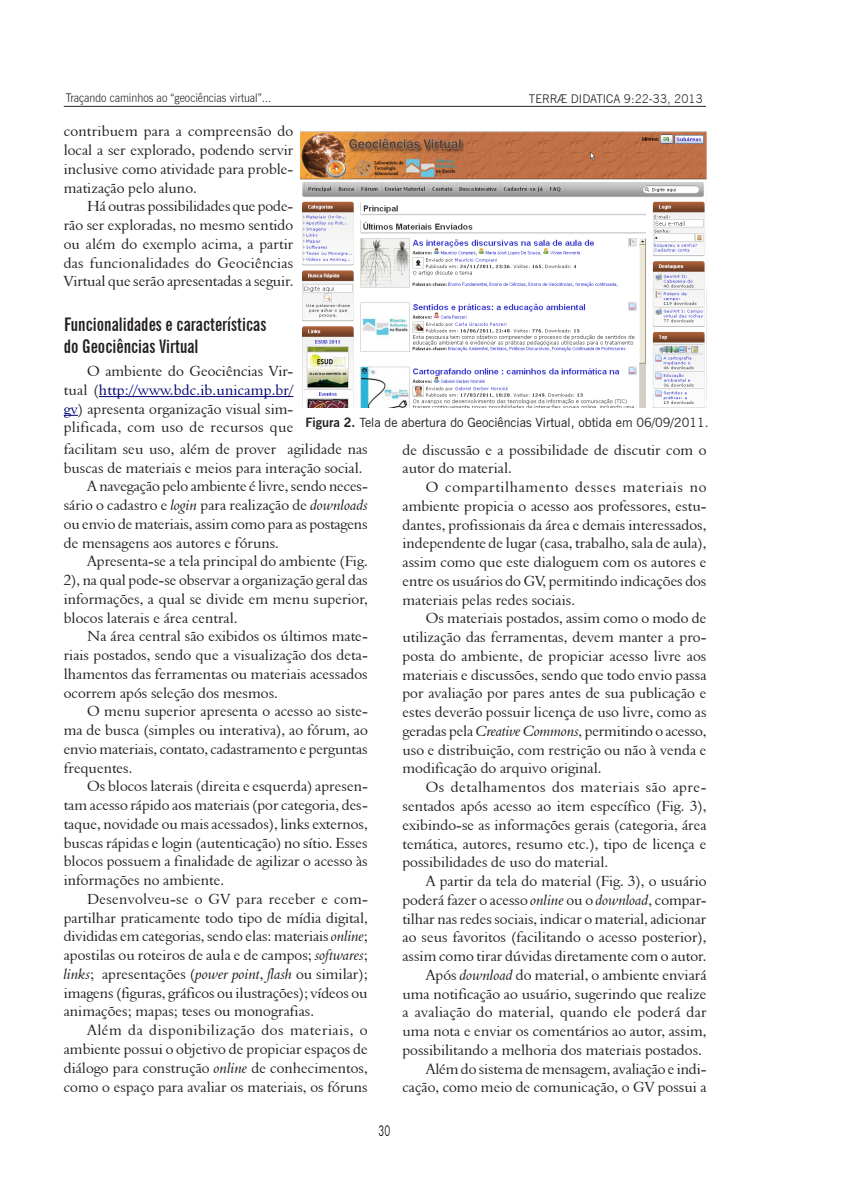
<style>
.page{position:relative;width:842px;height:1191px;background:#fff}
.page>*{position:absolute;margin:0;border:0;box-sizing:border-box;transform-origin:0 0}
.tit2{font:700 extra-condensed 18.75px/21.6px "News Gothic BT";color:#231f20}
.t1{font:15px/18.8px "Aldine 401 BT Roman A";color:#231f20;text-align:justify}
.t2{font:300 14.85px "Futura BT";color:#000;scale:.68 1}
.legenda{font:12.75px "News Gothic BT";color:#231f20}
.t3{font:300 12px "News Gothic BT";color:#231f20;scale:.9 1}
.t4{font:300 12px "News Gothic BT";color:#231f20}
.s1{color:#000070}
.s2{font-weight:700}
.s3{font-family:"Aldine 401 BT Italic A"}
</style>
<div class="page">
<hr style="left:64px;top:106px;width:642px;height:1px;background:#231f20">
<hr style="left:99px;top:396px;width:194px;height:1px;background:#000070">
<svg style="left:64px;top:415px;width:14px;height:1px"></svg>
<img style="left:301px;top:132px;width:406px;height:276px">
<p class="t3" style="left:66px;top:90px;width:230px">Traçando caminhos ao “geociências virtual”...</p>
<p class="t1" style="left:64px;top:122px;width:231px">contribuem para a compreensão do local a ser explorado, podendo servir inclusive como atividade para proble&shy;matização pelo aluno.</p>
<p class="t1" style="left:64px;top:197px;width:231px;text-indent:23px">Há outras possibilidades que pode&shy;rão ser exploradas, no mesmo sentido ou além do exemplo acima, a partir das funcionalidades do Geociências Virtual que serão apresentadas a seguir.</p>
<p class="tit2" style="left:64px;top:314px;width:204px">Funcionalidades e características do Geociências Virtual</p>
<p class="t1" style="left:64px;top:361px;width:231px;text-indent:23px">O ambiente do Geociências Vir&shy;tual (<span class="s1">http://www.bdc.ib.unicamp.br/ gv</span>) apresenta organização visual sim&shy;plificada, com uso de recursos que</p>
<p class="t4" style="left:529px;top:91px;width:175px">TERRÆ DIDATICA 9:22-33, 2013</p>
<p class="legenda" style="left:305px;top:414px;width:405px"><span class="s2">Figura 2.</span> Tela de abertura do Geociências Virtual, obtida em 06/09/2011.</p>
<p class="t1" style="left:64px;top:439px;width:305px">facilitam seu uso, além de prover agilidade nas buscas de materiais e meios para interação social.</p>
<p class="t1" style="left:64px;top:477px;width:306px;text-indent:23px">A navegação pelo ambiente é livre, sendo neces&shy;sário o cadastro e <span class="s3">login</span> para realização de <span class="s3">downloads </span>ou envio de materiais, assim como para as postagens de mensagens aos autores e fóruns.</p>
<p class="t1" style="left:64px;top:552px;width:306px;text-indent:23px">Apresenta-se a tela principal do ambiente (Fig.<br>2), na qual pode-se observar a organização geral das informações, a qual se divide em menu superior, blocos laterais e área central.</p>
<p class="t1" style="left:64px;top:627px;width:306px;text-indent:23px">Na área central são exibidos os últimos mate&shy;riais postados, sendo que a visualização dos deta&shy;lhamentos das ferramentas ou materiais acessados ocorrem após seleção dos mesmos.</p>
<p class="t1" style="left:64px;top:702px;width:306px;text-indent:23px">O menu superior apresenta o acesso ao siste&shy;ma de busca (simples ou interativa), ao fórum, ao envio materiais, contato, cadastramento e perguntas frequentes.</p>
<p class="t1" style="left:64px;top:777px;width:306px;text-indent:23px">Os blocos laterais (direita e esquerda) apresen&shy;tam acesso rápido aos materiais (por categoria, des&shy;taque, novidade ou mais acessados), links externos, buscas rápidas e login (autenticação) no sítio. Esses blocos possuem a finalidade de agilizar o acesso às informações no ambiente.</p>
<p class="t1" style="left:64px;top:889px;width:306px;text-indent:23px">Desenvolveu-se o GV para receber e com&shy;partilhar praticamente todo tipo de mídia digital, divididas em categorias, sendo elas: materiais <span class="s3">online</span>; apostilas ou roteiros de aula e de campos; <span class="s3">softwares</span>; <span class="s3">links</span>; apresentações (<span class="s3">power point</span>, <span class="s3">flash</span> ou similar); imagens (figuras, gráficos ou ilustrações); vídeos ou animações; mapas; teses ou monografias.</p>
<p class="t1" style="left:64px;top:1020px;width:306px;text-indent:23px">Além da disponibilização dos materiais, o ambiente possui o objetivo de propiciar espaços de diálogo para construção <span class="s3">online</span> de conhecimentos, como o espaço para avaliar os materiais, os fóruns</p>
<p class="t2" style="left:379px;top:1121px;width:19px">30</p>
<p class="t1" style="left:402px;top:440px;width:306px">de discussão e a possibilidade de discutir com o autor do material.</p>
<p class="t1" style="left:402px;top:477px;width:306px;text-indent:23px">O compartilhamento desses materiais no ambiente propicia o acesso aos professores, estu&shy;dantes, profissionais da área e demais interessados, independente de lugar (casa, trabalho, sala de aula), assim como que este dialoguem com os autores e entre os usuários do GV, permitindo indicações dos materiais pelas redes sociais.</p>
<p class="t1" style="left:402px;top:609px;width:306px;text-indent:23px">Os materiais postados, assim como o modo de utilização das ferramentas, devem manter a pro&shy;posta do ambiente, de propiciar acesso livre aos materiais e discussões, sendo que todo envio passa por avaliação por pares antes de sua publicação e estes deverão possuir licença de uso livre, como as geradas pela <span class="s3">Creative Commons</span>, permitindo o acesso, uso e distribuição, com restrição ou não à venda e modificação do arquivo original.</p>
<p class="t1" style="left:402px;top:777px;width:306px;text-indent:23px">Os detalhamentos dos materiais são apre&shy;sentados após acesso ao item específico (Fig. 3), exibindo-se as informações gerais (categoria, área temática, autores, resumo etc.), tipo de licença e possibilidades de uso do material.</p>
<p class="t1" style="left:402px;top:871px;width:306px;text-indent:23px">A partir da tela do material (Fig. 3), o usuário poderá fazer o acesso <span class="s3">online</span> ou o <span class="s3">download</span>, compar&shy;tilhar nas redes sociais, indicar o material, adicionar ao seus favoritos (facilitando o acesso posterior), assim como tirar dúvidas diretamente com o autor.</p>
<p class="t1" style="left:402px;top:965px;width:306px;text-indent:23px">Após <span class="s3">download</span> do material, o ambiente enviará uma notificação ao usuário, sugerindo que realize a avaliação do material, quando ele poderá dar uma nota e enviar os comentários ao autor, assim, possibilitando a melhoria dos materiais postados.</p>
<p class="t1" style="left:402px;top:1059px;width:306px;text-align:right">Além do sistema de mensagem, avaliação e indi&shy;cação, como meio de comunicação, o GV possui a</p>
</div>
